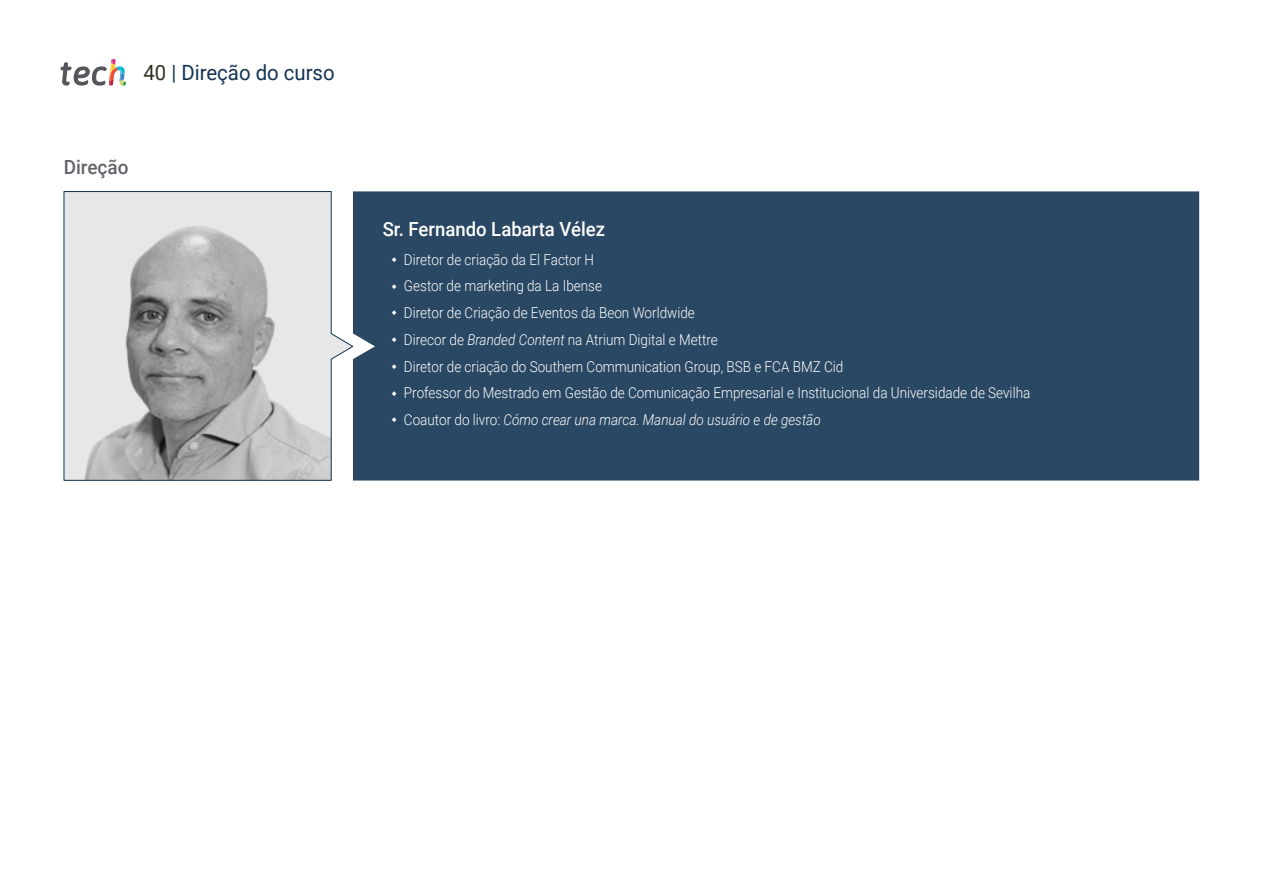
<style>
.page{position:relative;width:1263px;height:893px;background:#fff}
.page>*{position:absolute;margin:0;border:0;box-sizing:border-box;transform-origin:0 0}
.t1{font:21px "Roboto";color:#123352}
.t2{font:500 19.5px "Roboto";color:#fff;scale:.95 1}
.t3{font:500 19.5px "Roboto";color:#61646a}
.t4{font:300 15px/26.7px "Roboto";color:#fff;scale:.9 1}
.s1{color:#312e20}
.s2{font-style:italic}
</style>
<div class="page">
<div style="left:353px;top:191px;width:846px;height:290px;background:#2a4763"></div>
<svg style="left:64px;top:191px;width:289px;height:290px;background:#c7c7c8"></svg>
<svg style="left:61px;top:59px;width:65px;height:27px"></svg>
<svg style="left:392px;top:257px;width:5px;height:5px"></svg>
<svg style="left:392px;top:284px;width:5px;height:5px"></svg>
<svg style="left:392px;top:310px;width:5px;height:5px"></svg>
<svg style="left:392px;top:337px;width:5px;height:5px"></svg>
<svg style="left:392px;top:364px;width:5px;height:5px"></svg>
<svg style="left:392px;top:391px;width:5px;height:5px"></svg>
<svg style="left:392px;top:417px;width:5px;height:5px"></svg>
<h1 class="t1" style="left:144px;top:57px;width:193px"><span class="s1">40</span> | Direção do curso</h1>
<h2 class="t3" style="left:64px;top:154px;width:66px">Direção</h2>
<h2 class="t2" style="left:383px;top:215px;width:236px">Sr. Fernando Labarta Vélez</h2>
<p class="t4" style="left:404px;top:245px;width:697px">Diretor de criação da El Factor H<br>Gestor de marketing da La Ibense<br>Diretor de Criação de Eventos da Beon Worldwide<br>Direcor de <span class="s2">Branded Content</span> na Atrium Digital e Mettre<br>Diretor de criação do Southern Communication Group, BSB e FCA BMZ Cid<br>Professor do Mestrado em Gestão de Comunicação Empresarial e Institucional da Universidade de Sevilha Coautor do livro: <span class="s2">Cómo crear una marca. Manual do usuário e de gestão</span></p>
</div>
